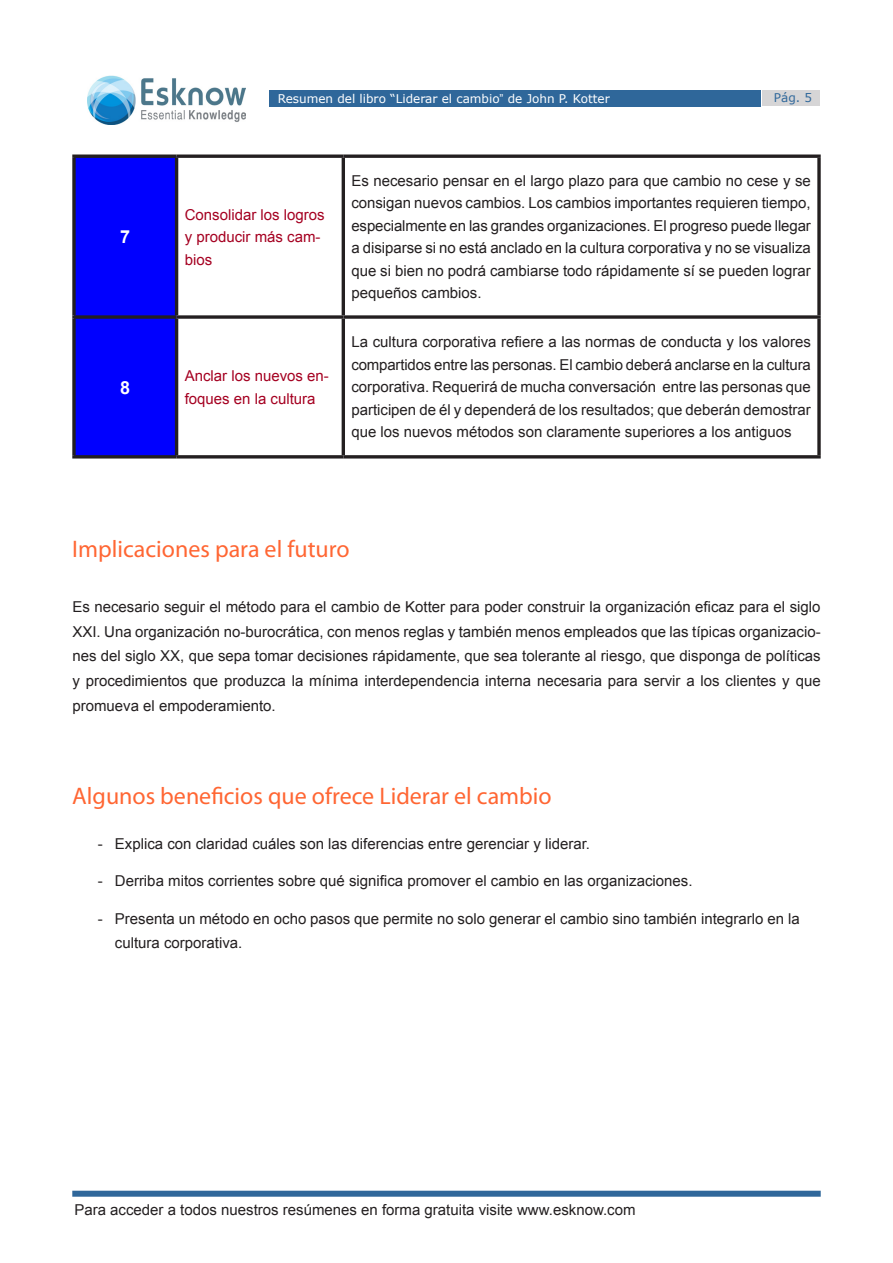
<style>
.page{position:relative;width:893px;height:1263px;background:#fff}
.page>*{position:absolute;margin:0;border:0;box-sizing:border-box;transform-origin:0 0}
.t1{font:700 condensed 24px "Swiss 721 BT";color:#f63}
.t2{font:700 18px "Arial";color:#fff}
.t3{font:15px/22.5px "Arial";color:#231f20;text-align:justify}
.t4{font:15px/22.5px "Arial";color:#a50021}
.t5{font:12px "Verdana";color:#fff}
.t6{font:12px "Verdana";color:#2f679a}
.s1{font-family:"Arial"}
</style>
<div class="page">
<div style="left:269px;top:90px;width:491px;height:17px;background:#2f679a"></div>
<div style="left:763px;top:91px;width:57px;height:15px;background:#d6d5d6"></div>
<div style="left:72px;top:1191px;width:749px;height:6px;background:#2f679a"></div>
<img style="left:87px;top:75px;width:159px;height:49px">
<div style="left:76px;top:158px;width:99px;height:297px;background:#00f"></div>
<svg style="left:72px;top:154px;width:105px;height:4px"></svg>
<svg style="left:72px;top:158px;width:4px;height:157px"></svg>
<svg style="left:177px;top:154px;width:166px;height:4px"></svg>
<hr style="left:175px;top:158px;width:3px;height:157px;background:#231f20">
<svg style="left:343px;top:154px;width:478px;height:4px;background:#454142"></svg>
<hr style="left:342px;top:158px;width:3px;height:157px;background:#231f20">
<svg style="left:817px;top:158px;width:4px;height:157px"></svg>
<svg style="left:72px;top:315px;width:105px;height:4px"></svg>
<svg style="left:72px;top:319px;width:4px;height:136px"></svg>
<svg style="left:177px;top:315px;width:166px;height:4px"></svg>
<hr style="left:175px;top:319px;width:3px;height:136px;background:#231f20">
<svg style="left:343px;top:315px;width:478px;height:4px;background:#444142"></svg>
<hr style="left:342px;top:319px;width:3px;height:136px;background:#231f20">
<svg style="left:817px;top:319px;width:4px;height:136px"></svg>
<hr style="left:72px;top:455px;width:105px;height:3px;background:#231f20">
<hr style="left:177px;top:455px;width:166px;height:3px;background:#231f20">
<hr style="left:343px;top:455px;width:478px;height:3px;background:#231f20">
<p class="t2" style="left:120px;top:225px;width:12px">7</p>
<p class="t5" style="left:278px;top:91px;width:334px">Resumen del libro “Liderar el cambio<span class="s1">”</span> de John P. Kotter</p>
<p class="t6" style="left:774px;top:90px;width:40px">Pág. 5</p>
<p class="t4" style="left:185px;top:203px;width:142px">Consolidar los logros y producir más cam&shy;bios</p>
<p class="t3" style="left:351px;top:169px;width:461px">Es necesario pensar en el largo plazo para que cambio no cese y se consigan nuevos cambios. Los cambios importantes requieren tiempo, especialmente en las grandes organizaciones. El progreso puede llegar a disiparse si no está anclado en la cultura corporativa y no se visualiza que si bien no podrá cambiarse todo rápidamente sí se pueden lograr pequeños cambios.</p>
<p class="t2" style="left:120px;top:375px;width:12px">8</p>
<p class="t4" style="left:185px;top:365px;width:146px">Anclar los nuevos en&shy;foques en la cultura</p>
<p class="t3" style="left:351px;top:331px;width:461px">La cultura corporativa refiere a las normas de conducta y los valores compartidos entre las personas. El cambio deberá anclarse en la cultura corporativa. Requerirá de mucha conversación entre las personas que participen de él y dependerá de los resultados; que deberán demostrar que los nuevos métodos son claramente superiores a los antiguos</p>
<h1 class="t1" style="left:72px;top:534px;width:279px">Implicaciones para el futuro</h1>
<p class="t3" style="left:72px;top:594px;width:750px;line-height:24.8px">Es necesario seguir el método para el cambio de Kotter para poder construir la organización eficaz para el siglo XXI. Una organización no-burocrática, con menos reglas y también menos empleados que las típicas organizacio&shy;nes del siglo XX, que sepa tomar decisiones rápidamente, que sea tolerante al riesgo, que disponga de políticas y procedimientos que produzca la mínima interdependencia interna necesaria para servir a los clientes y que promueva el empoderamiento.</p>
<h1 class="t1" style="left:72px;top:781px;width:481px">Algunos beneficios que ofrece Liderar el cambio</h1>
<p class="t3" style="left:98px;top:832px;width:494px">- Explica con claridad cuáles son las diferencias entre gerenciar y liderar.</p>
<p class="t3" style="left:98px;top:870px;width:596px">- Derriba mitos corrientes sobre qué significa promover el cambio en las organizaciones.</p>
<p class="t3" style="left:115px;top:906px;width:686px;line-height:24.8px;text-indent:-17px">- Presenta un método en ocho pasos que permite no solo generar el cambio sino también integrarlo en la cultura corporativa.</p>
<p class="t3" style="left:74px;top:1199px;width:563px">Para acceder a todos nuestros resúmenes en forma gratuita visite www.esknow.com</p>
</div>
